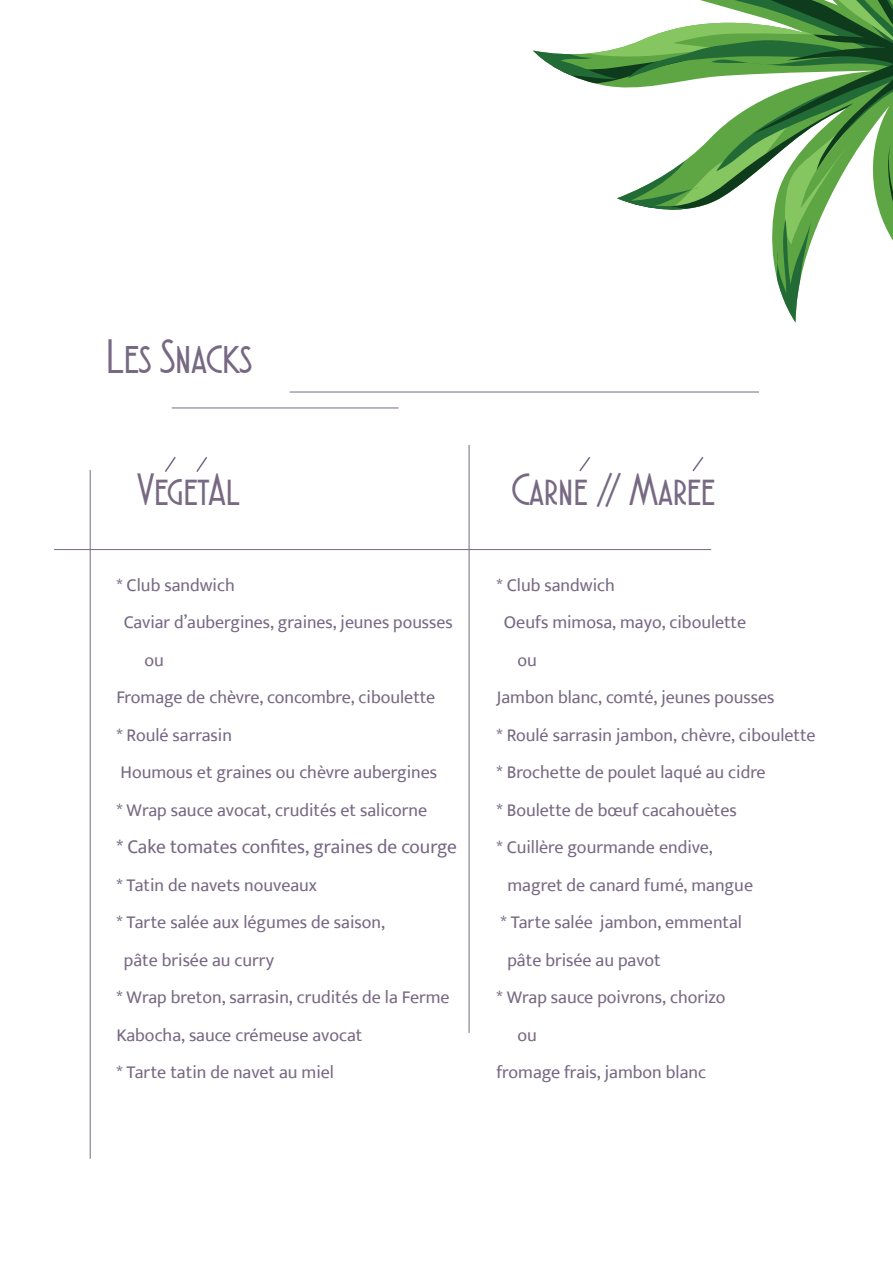
<style>
.page{position:relative;width:893px;height:1263px;background:#fff}
.page>*{position:absolute;margin:0;border:0;box-sizing:border-box;transform-origin:0 0}
.t1{font:48px "Atlantic Cruise";color:#776983}
.t2{font:45px "Atlantic Cruise";color:#776983}
.t3{font:19.5px "Ek Mukta";color:#776983}
.t4{font:18px "Ek Mukta";color:#776983}
</style>
<div class="page">
<hr style="left:90px;top:470px;width:1px;height:689px;background:#776983">
<hr style="left:469px;top:445px;width:1px;height:588px;background:#776983">
<hr style="left:54px;top:549px;width:657px;height:1px;background:#776983">
<svg style="left:165px;top:457px;width:11px;height:15px"></svg>
<svg style="left:196px;top:457px;width:12px;height:15px"></svg>
<svg style="left:579px;top:457px;width:12px;height:15px"></svg>
<svg style="left:692px;top:457px;width:12px;height:15px"></svg>
<hr style="left:172px;top:408px;width:227px;height:1px;background:#776983">
<hr style="left:290px;top:392px;width:469px;height:1px;background:#776983">
<svg style="left:533px;top:0;width:360px;height:322px"></svg>
<h1 class="t1" style="left:106px;top:332px;width:148px">Les Snacks</h1>
<h2 class="t2" style="left:137px;top:467px;width:104px">VegetAl</h2>
<h2 class="t2" style="left:511px;top:467px;width:205px">Carne // Maree</h2>
<p class="t4" style="left:116px;top:574px;width:120px">* Club sandwich</p>
<p class="t4" style="left:124px;top:612px;width:330px">Caviar d’aubergines, graines, jeunes pousses</p>
<p class="t4" style="left:144px;top:649px;width:21px">ou</p>
<p class="t4" style="left:116px;top:687px;width:320px">Fromage de chèvre, concombre, ciboulette</p>
<p class="t4" style="left:116px;top:724px;width:117px">* Roulé sarrasin</p>
<p class="t4" style="left:120px;top:762px;width:318px">Houmous et graines ou chèvre aubergines</p>
<p class="t4" style="left:116px;top:799px;width:312px">* Wrap sauce avocat, crudités et salicorne</p>
<p class="t3" style="left:116px;top:835px;width:342px">* Cake tomates confites, graines de courge</p>
<p class="t4" style="left:116px;top:874px;width:202px">* Tatin de navets nouveaux</p>
<p class="t4" style="left:116px;top:912px;width:270px">* Tarte salée aux légumes de saison,</p>
<p class="t4" style="left:124px;top:949px;width:152px">pâte brisée au curry</p>
<p class="t4" style="left:116px;top:987px;width:335px">* Wrap breton, sarrasin, crudités de la Ferme</p>
<p class="t4" style="left:116px;top:1024px;width:247px">Kabocha, sauce crémeuse avocat</p>
<p class="t4" style="left:116px;top:1062px;width:219px">* Tarte tatin de navet au miel</p>
<p class="t4" style="left:496px;top:574px;width:120px">* Club sandwich</p>
<p class="t4" style="left:504px;top:612px;width:244px">Oeufs mimosa, mayo, ciboulette</p>
<p class="t4" style="left:518px;top:649px;width:21px">ou</p>
<p class="t4" style="left:496px;top:687px;width:279px">Jambon blanc, comté, jeunes pousses</p>
<p class="t4" style="left:496px;top:724px;width:321px">* Roulé sarrasin jambon, chèvre, ciboulette</p>
<p class="t4" style="left:496px;top:762px;width:271px">* Brochette de poulet laqué au cidre</p>
<p class="t4" style="left:496px;top:799px;width:242px">* Boulette de bœuf cacahouètes</p>
<p class="t4" style="left:496px;top:837px;width:218px">* Cuillère gourmande endive,</p>
<p class="t4" style="left:507px;top:874px;width:247px">magret de canard fumé, mangue</p>
<p class="t4" style="left:500px;top:912px;width:243px">* Tarte salée jambon, emmental</p>
<p class="t4" style="left:507px;top:949px;width:155px">pâte brisée au pavot</p>
<p class="t4" style="left:496px;top:987px;width:230px">* Wrap sauce poivrons, chorizo</p>
<p class="t4" style="left:518px;top:1024px;width:21px">ou</p>
<p class="t4" style="left:496px;top:1062px;width:211px">fromage frais, jambon blanc</p>
</div>
